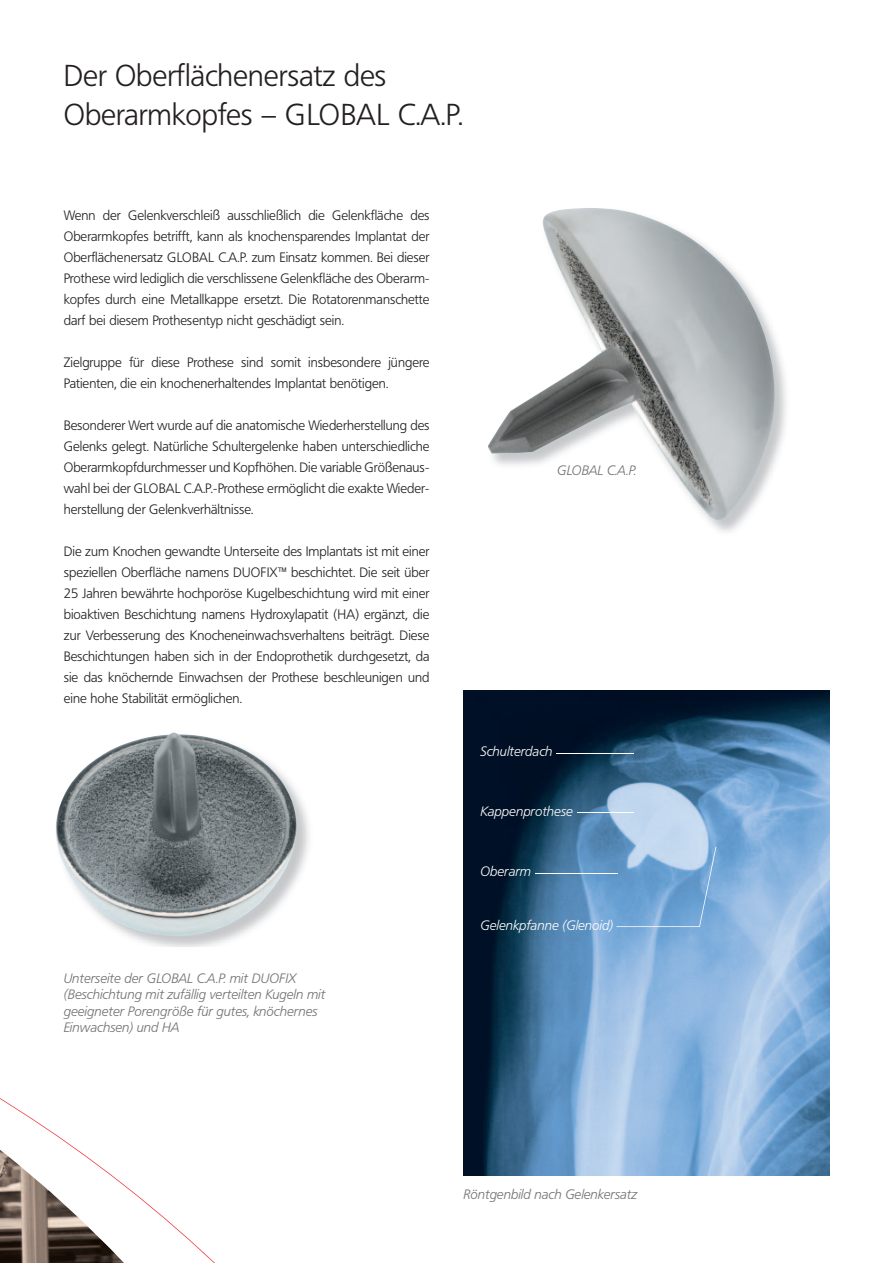
<style>
.page{position:relative;width:893px;height:1263px;background:#fff}
.page>*{position:absolute;margin:0;border:0;box-sizing:border-box;transform-origin:0 0}
.t1{font:300 30px/39px "Frutiger BQ";color:#231f20}
.t2{font:300 13.5px/21px "Frutiger BQ";color:#231f20;text-align:justify}
.t3{font:italic 300 13.5px/16.5px "Frutiger BQ";color:#717074}
.t4{font:italic 300 13.5px "Frutiger BQ";color:#fff}
</style>
<div class="page">
<svg style="left:0;top:1098px;width:215px;height:165px"></svg>
<img style="left:708px;top:336px;width:78px;height:196px">
<img style="left:488px;top:208px;width:286px;height:313px">
<img style="left:55px;top:732px;width:242px;height:204px">
<img style="left:463px;top:691px;width:366px;height:485px">
<hr style="left:556px;top:753px;width:78px;height:1px;background:#fff">
<hr style="left:577px;top:812px;width:57px;height:1px;background:#fff">
<hr style="left:535px;top:873px;width:83px;height:1px;background:#fff">
<svg style="left:617px;top:847px;width:99px;height:80px;background:#7dabd7"></svg>
<h1 class="t1" style="left:64px;top:56px;width:401px">Der Oberflächenersatz des<br>Oberarmkopfes – GlOBAl C.A.P.</h1>
<p class="t2" style="left:64px;top:205px;width:367px">Wenn der Gelenkverschleiß ausschließlich die Gelenkfläche des Oberarmkopfes betrifft, kann als knochensparendes Implantat der Oberflächenersatz GlOBAl C.A.P. zum Einsatz kommen. Bei dieser Prothese wird lediglich die verschlissene Gelenkfläche des Oberarm&shy;kopfes durch eine Metallkappe ersetzt. Die Rotatorenmanschette darf bei diesem Prothesentyp nicht geschädigt sein.</p>
<p class="t2" style="left:64px;top:352px;width:367px">Zielgruppe für diese Prothese sind somit insbesondere jüngere<br>Patienten, die ein knochenerhaltendes Implantat benötigen.</p>
<p class="t2" style="left:64px;top:415px;width:367px">Besonderer Wert wurde auf die anatomische Wiederherstellung des Gelenks gelegt. Natürliche Schultergelenke haben unterschiedliche Oberarmkopfdurchmesser und Kopfhöhen. Die variable Größenaus&shy;wahl bei der GlOBAl C.A.P.-Prothese ermöglicht die exakte Wieder&shy;herstellung der Gelenkverhältnisse.</p>
<p class="t2" style="left:64px;top:541px;width:367px">Die zum Knochen gewandte Unterseite des Implantats ist mit einer speziellen Oberfläche namens DUOFIX™ beschichtet. Die seit über 25 Jahren bewährte hochporöse Kugelbeschichtung wird mit einer bioaktiven Beschichtung namens Hydroxylapatit (HA) ergänzt, die zur Verbesserung des Knocheneinwachsverhaltens beiträgt. Diese Beschichtungen haben sich in der Endoprothetik durchgesetzt, da sie das knöchernde Einwachsen der Prothese beschleunigen und eine hohe Stabilität ermöglichen.</p>
<p class="t3" style="left:64px;top:970px;width:263px">Unterseite der GLOBAL C.A.P. mit DUOFIX (Beschichtung mit zufällig verteilten Kugeln mit geeigneter Porengröße für gutes, knöchernes Einwachsen) und HA</p>
<p class="t3" style="left:557px;top:462px;width:81px">GLOBAL C.A.P.</p>
<p class="t4" style="left:481px;top:744px;width:73px">Schulterdach</p>
<p class="t4" style="left:481px;top:804px;width:94px">Kappenprothese</p>
<p class="t4" style="left:481px;top:864px;width:52px">Oberarm</p>
<p class="t4" style="left:481px;top:917px;width:134px">Gelenkpfanne (Glenoid)</p>
<p class="t3" style="left:463px;top:1186px;width:175px">Röntgenbild nach Gelenkersatz</p>
</div>
